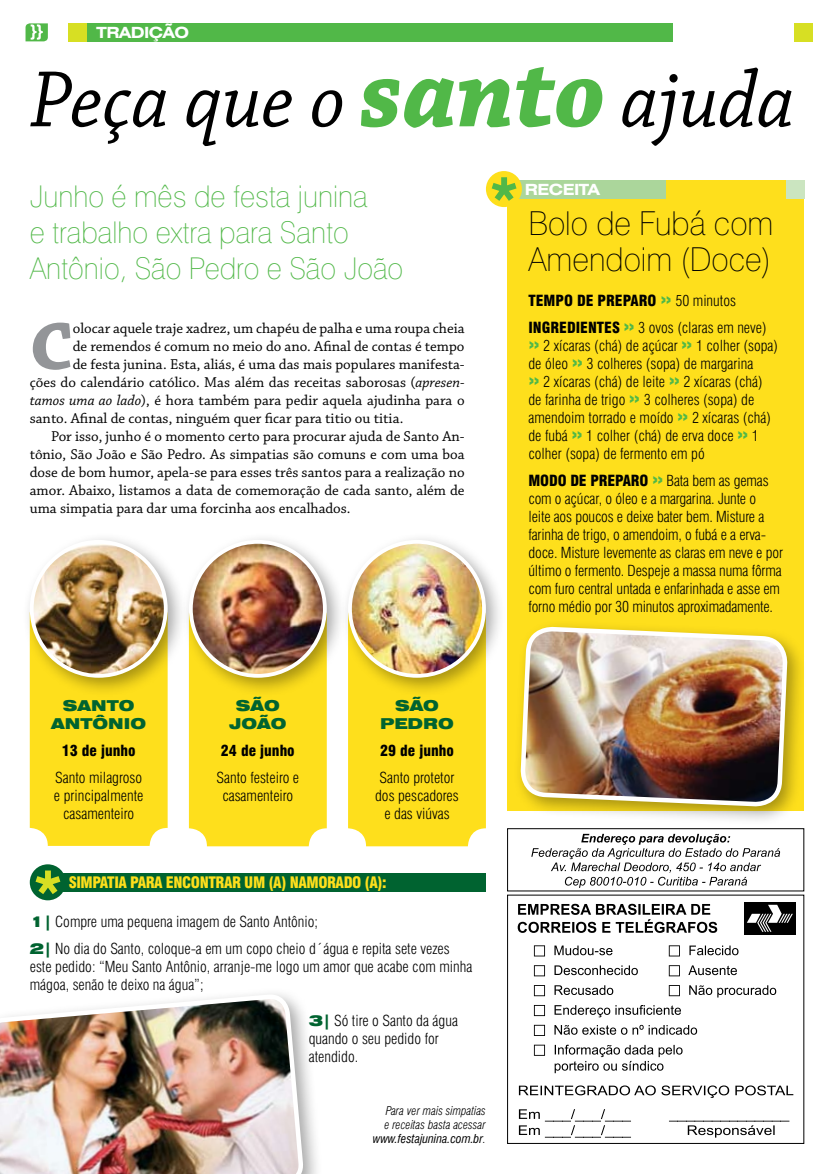
<style>
.page{position:relative;width:834px;height:1174px;background:#fff}
.page>*{position:absolute;margin:0;border:0;box-sizing:border-box;transform-origin:0 0}
.t1{font:italic 84px "Chaparral Pro";color:#000;scale:.96 1}
.t2{font:700 70.35px "Chaparral Pro";color:#939598}
.t3{font:100 33px/36px "Swiss 721 BT";color:#000;scale:.96 1}
.t4{font:100 30px/36px "Swiss 721 BT";color:#51b848;scale:.96 1}
.t5{font:900 condensed 15.45px "Swiss 721 BT";letter-spacing:-.03em;color:#fedf1c}
.t6{font:700 expanded 15.45px "Swiss 721 BT";letter-spacing:-.03em;color:#fff}
.t7{font:300 condensed 15px/18px "Swiss 721 BT";color:#000}
.t8{font:15px "Chaparral Pro";color:#000}
.t9{font:900 expanded 15px/18px "Swiss 721 BT";color:#006330;text-align:center}
.t10{font:900 condensed 15px "Swiss 721 BT";color:#000}
.t11{font:italic 300 condensed 12px/14.4px "Swiss 721 BT";color:#000;text-align:right}
.s1{font-weight:700;font-size:105px;color:#51b848}
.s2{font-weight:900}
.s3{font-weight:900;font-size:21px;color:#51b848}
.s4{font-style:italic}
.s5{font-weight:900;font-stretch:expanded;color:#006330}
.s6{font-weight:400}
</style>
<div class="page">
<div style="left:189px;top:594px;width:138px;height:252px;background:#fedf1c;border-radius:18px"></div>
<div style="left:348px;top:594px;width:138px;height:252px;background:#fedf1c;border-radius:18px"></div>
<div style="left:30px;top:594px;width:138px;height:252px;background:#fedf1c;border-radius:18px"></div>
<div style="left:507px;top:894px;width:297px;height:249px;border:1px solid #000"></div>
<svg style="left:519px;top:1085px;width:274px;height:13px"></svg>
<svg style="left:519px;top:1109px;width:270px;height:28px"></svg>
<svg style="left:534px;top:1044px;width:148px;height:29px"></svg>
<svg style="left:534px;top:1024px;width:163px;height:12px"></svg>
<svg style="left:534px;top:1005px;width:147px;height:12px"></svg>
<svg style="left:534px;top:985px;width:79px;height:11px"></svg>
<svg style="left:668px;top:985px;width:108px;height:12px"></svg>
<div style="left:744px;top:902px;width:51px;height:32px;background:#000"></div>
<svg style="left:789px;top:913px;width:3px;height:8px"></svg>
<div style="left:68px;top:23px;width:604px;height:18px;background:#51b848"></div>
<svg style="left:26px;top:23px;width:22px;height:18px"></svg>
<div style="left:794px;top:23px;width:18px;height:18px;background:#d7df23"></div>
<div style="left:68px;top:23px;width:18px;height:18px;background:#d7df23"></div>
<div style="left:507px;top:180px;width:297px;height:630px;background:#fedf1c"></div>
<div style="left:512px;top:180px;width:154px;height:18px;background:#abd69b"></div>
<div style="left:786px;top:180px;width:18px;height:18px;background:#cbe5c0"></div>
<div style="left:486px;top:171px;width:36px;height:36px;background:#fedf1c;border-radius:50%"></div>
<svg style="left:491px;top:177px;width:25px;height:24px"></svg>
<div style="left:511px;top:618px;width:305px;height:218px;background:#000;opacity:.35"></div>
<img style="left:518px;top:618px;width:271px;height:358px">
<div style="left:180px;top:531px;width:173px;height:173px;background:#000;opacity:.35"></div>
<img style="left:191px;top:542px;width:134px;height:134px;border-radius:67px">
<div style="left:189px;top:540px;width:138px;height:137px;border:4px solid #fff;border-radius:50%"></div>
<div style="left:21px;top:531px;width:173px;height:173px;background:#000;opacity:.35"></div>
<img style="left:32px;top:542px;width:134px;height:134px;border-radius:67px">
<div style="left:30px;top:540px;width:138px;height:137px;border:4px solid #fff;border-radius:50%"></div>
<div style="left:339px;top:531px;width:173px;height:173px;background:#000;opacity:.35"></div>
<img style="left:350px;top:542px;width:134px;height:134px;border-radius:67px">
<div style="left:348px;top:540px;width:138px;height:137px;border:4px solid #fff;border-radius:50%"></div>
<div style="left:47px;top:873px;width:439px;height:18px;background:#006330"></div>
<div style="left:30px;top:864px;width:36px;height:36px;background:#006330;border-radius:50%"></div>
<svg style="left:36px;top:870px;width:24px;height:24px"></svg>
<div style="left:0;top:985px;width:333px;height:189px;background:#000;opacity:.35"></div>
<img style="left:0;top:985px;width:302px;height:189px">
<p class="t6" style="left:97px;top:23px;width:94px">TRADIÇÃO</p>
<h1 class="t1" style="left:30px;top:53px;width:797px">Peça que o <span class="s1">santo</span> ajuda</h1>
<h3 class="t4" style="left:30px;top:178px;width:390px">Junho é mês de festa junina<br>e trabalho extra para Santo<br>Antônio, São Pedro e São João</h3>
<p class="t6" style="left:524px;top:180px;width:76px">RECEITA</p>
<h3 class="t3" style="left:528px;top:205px;width:257px">Bolo de Fubá com<br>Amendoim (Doce)</h3>
<p class="t7" style="left:528px;top:287px;width:240px;line-height:27px"><span class="s2">TEMPO DE PREPARO</span> <span class="s3">»</span> 50 minutos<br><span class="s2">INGREDIENTES</span> <span class="s3">»</span> 3 ovos (claras em neve)</p>
<p class="t7" style="left:528px;top:337px;width:251px"><span class="s3">»</span> 2 xícaras (chá) de açúcar <span class="s3">»</span> 1 colher (sopa) de óleo <span class="s3">»</span> 3 colheres (sopa) de margarina<br><span class="s3">»</span> 2 xícaras (chá) de leite <span class="s3">»</span> 2 xícaras (chá) de farinha de trigo <span class="s3">»</span> 3 colheres (sopa) de amendoim torrado e moído <span class="s3">»</span> 2 xícaras (chá) de fubá <span class="s3">»</span> 1 colher (chá) de erva doce <span class="s3">»</span> 1 colher (sopa) de fermento em pó</p>
<p class="t7" style="left:528px;top:472px;width:256px"><span class="s2">MODO DE PREPARO</span> <span class="s3">»</span> Bata bem as gemas com o açúcar, o óleo e a margarina. Junte o<br>leite aos poucos e deixe bater bem. Misture a farinha de trigo, o amendoim, o fubá e a erva&shy;doce. Misture levemente as claras em neve e por último o fermento. Despeje a massa numa fôrma com furo central untada e enfarinhada e asse em forno médio por 30 minutos aproximadamente.</p>
<h2 class="t2" style="left:30px;top:305px;width:45px">C</h2>
<p class="t8" style="left:73px;top:320px;width:393px">olocar aquele traje xadrez, um chapéu de palha e uma roupa cheia</p>
<p class="t8" style="left:73px;top:338px;width:393px">de remendos é comum no meio do ano. Afinal de contas é tempo</p>
<p class="t8" style="left:73px;top:356px;width:393px">de festa junina. Esta, aliás, é uma das mais populares manifesta-</p>
<p class="t8" style="left:30px;top:374px;width:436px">ções do calendário católico. Mas além das receitas saborosas (<span class="s4">apresen-</span></p>
<p class="t8" style="left:30px;top:392px;width:436px"><span class="s4">tamos uma ao lado</span>), é hora também para pedir aquela ajudinha para o</p>
<p class="t8" style="left:30px;top:410px;width:375px">santo. Afinal de contas, ninguém quer ficar para titio ou titia.</p>
<p class="t8" style="left:51px;top:428px;width:415px">Por isso, junho é o momento certo para procurar ajuda de Santo An-</p>
<p class="t8" style="left:30px;top:446px;width:436px">tônio, São João e São Pedro. As simpatias são comuns e com uma boa</p>
<p class="t8" style="left:30px;top:464px;width:436px">dose de bom humor, apela-se para esses três santos para a realização no</p>
<p class="t8" style="left:30px;top:482px;width:436px">amor. Abaixo, listamos a data de comemoração de cada santo, além de</p>
<p class="t8" style="left:30px;top:500px;width:322px">uma simpatia para dar uma forcinha aos encalhados.</p>
<p class="t9" style="left:51px;top:697px;width:96px">SANTO<br>ANTÔNIO</p>
<p class="t10" style="left:62px;top:742px;width:75px">13 DE JUNHO</p>
<p class="t7" style="left:54px;top:769px;width:91px;text-align:center">Santo milagroso e principalmente casamenteiro</p>
<p class="t9" style="left:229px;top:697px;width:59px">SÃO<br>JOÃO</p>
<p class="t10" style="left:221px;top:742px;width:75px">24 DE JUNHO</p>
<p class="t7" style="left:216px;top:769px;width:84px;text-align:center">Santo festeiro e casamenteiro</p>
<p class="t9" style="left:380px;top:697px;width:75px">SÃO<br>PEDRO</p>
<p class="t10" style="left:380px;top:742px;width:75px">29 DE JUNHO</p>
<p class="t7" style="left:375px;top:769px;width:85px;text-align:center">Santo protetor dos pescadores e das viúvas</p>
<p class="t5" style="left:69px;top:873px;width:319px">SIMPATIA PARA ENCONTRAR UM (A) NAMORADO (A):</p>
<p class="t7" style="left:30px;top:908px;width:421px;line-height:27px"><span class="s5">1|</span> Compre uma pequena imagem de Santo Antônio;<br><span class="s5">2|</span> No dia do Santo, coloque-a em um copo cheio d´água e repita sete vezes</p>
<p class="t7" style="left:30px;top:958px;width:444px">este pedido: “Meu Santo Antônio, arranje-me logo um amor que acabe com minha mágoa, senão te deixo na água”;</p>
<p class="t7" style="left:309px;top:1012px;width:151px"><span class="s5">3|</span> Só tire o Santo da água quando o seu pedido for atendido.</p>
<p class="t11" style="left:373px;top:1103px;width:115px">Para ver mais simpatias<br>e receitas basta acessar <span class="s6">www.festajunina.com.br</span>.</p>
</div>
